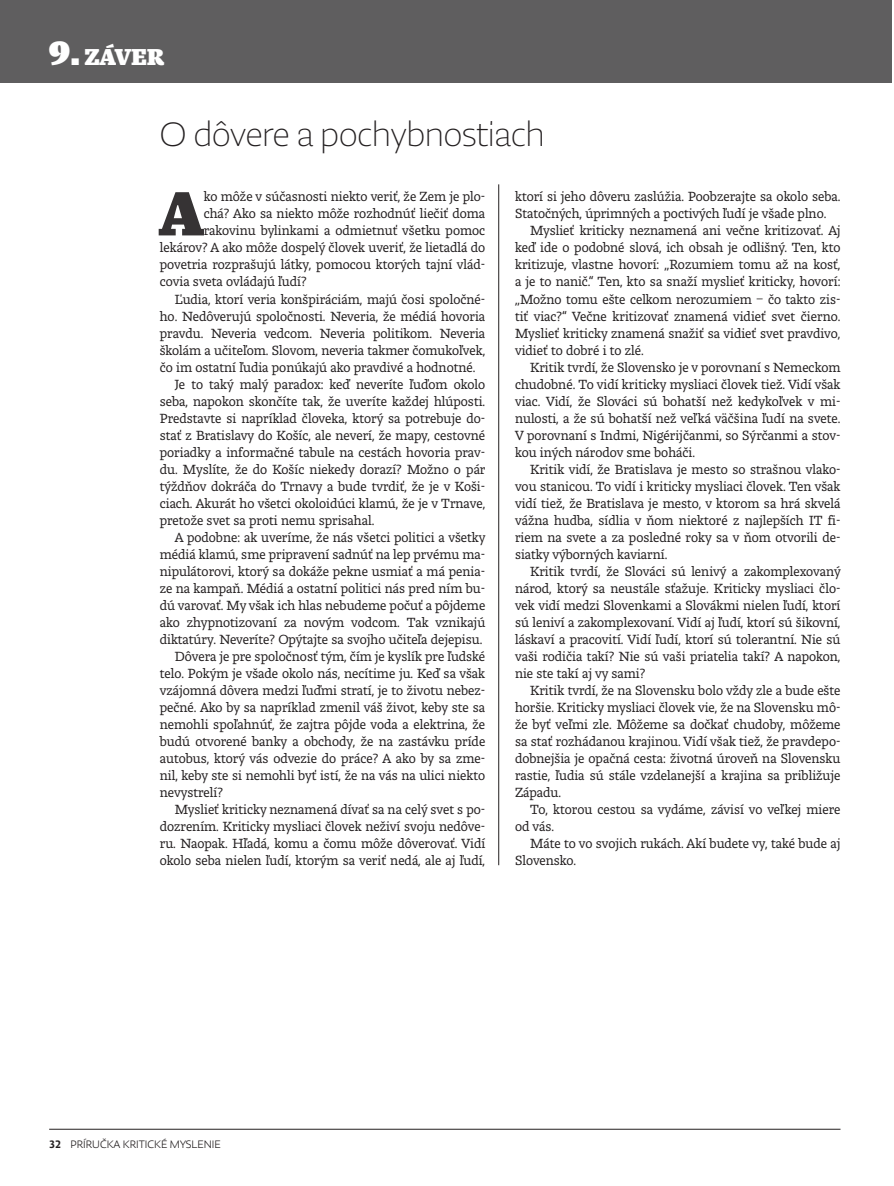
<style>
.page{position:relative;width:894px;height:1186px;background:#fff}
.page>*{position:absolute;margin:0;border:0;box-sizing:border-box;transform-origin:0 0}
.inicial{font:900 69.15px "Lumin Display Std";color:#363334}
.titul_jednak_25{font:100 37.5px "Lumin Sans Std";color:#231f20}
.vynaska_nadpis_red{font:900 25.5px "Lumin Display Std";color:#fff}
.text{font:300 14.7px/17px "Lumin Std";color:#231f20;text-align:justify}
.inicial-2{font:300 14.7px "Lumin Std";color:#231f20}
.DO_PGINY1{font:300 12px "Lumin Sans Std";color:#231f20}
.DO_PAGINY2{font:500 12px "Lumin Sans Std";color:#231f20}
.s1{font-size:37.5px}
</style>
<div class="page">
<hr style="left:49px;top:1128px;width:791px;height:1px;background:#231f20">
<div style="left:0;top:0;width:891px;height:82px;background:#5f5e5f"></div>
<hr style="left:498px;top:184px;width:1px;height:681px;background:#231f20">
<p class="vynaska_nadpis_red" style="left:49px;top:41px;width:117px"><span class="s1">9.</span> ZÁVER</p>
<p class="titul_jednak_25" style="left:160px;top:114px;width:386px">O dôvere a pochybnostiach</p>
<p class="inicial" style="left:160px;top:171px;width:45px">A</p>
<p class="inicial-2" style="left:204px;top:189px;width:283px">ko môže v súčasnosti niekto veriť, že Zem je plo-</p>
<p class="inicial-2" style="left:204px;top:206px;width:283px">chá? Ako sa niekto môže rozhodnúť liečiť doma</p>
<p class="inicial-2" style="left:204px;top:223px;width:283px">rakovinu bylinkami a odmietnuť všetku pomoc</p>
<p class="inicial-2" style="left:160px;top:240px;width:327px">lekárov? A ako môže dospelý človek uveriť, že lietadlá do</p>
<p class="inicial-2" style="left:160px;top:257px;width:327px">povetria rozprašujú látky, pomocou ktorých tajní vlád-</p>
<p class="inicial-2" style="left:160px;top:274px;width:148px">covia sveta ovládajú ľudí?</p>
<p class="text" style="left:160px;top:290px;width:327px;text-indent:15px">Ľudia, ktorí veria konšpiráciám, majú čosi spoločné&shy;ho. Nedôverujú spoločnosti. Neveria, že médiá hovoria pravdu. Neveria vedcom. Neveria politikom. Neveria školám a učiteľom. Slovom, neveria takmer čomukoľvek, čo im ostatní ľudia ponúkajú ako pravdivé a hodnotné.</p>
<p class="text" style="left:160px;top:375px;width:327px;text-indent:15px">Je to taký malý paradox: keď neveríte ľuďom okolo seba, napokon skončíte tak, že uveríte každej hlúposti.<br>Predstavte si napríklad človeka, ktorý sa potrebuje do&shy;stať z Bratislavy do Košíc, ale neverí, že mapy, cestovné poriadky a informačné tabule na cestách hovoria prav&shy;du. Myslíte, že do Košíc niekedy dorazí? Možno o pár týždňov dokráča do Trnavy a bude tvrdiť, že je v Koši&shy;ciach. Akurát ho všetci okoloidúci klamú, že je v Trnave, pretože svet sa proti nemu sprisahal.</p>
<p class="text" style="left:160px;top:528px;width:327px;text-indent:15px">A podobne: ak uveríme, že nás všetci politici a všetky médiá klamú, sme pripravení sadnúť na lep prvému ma&shy;nipulátorovi, ktorý sa dokáže pekne usmiať a má penia&shy;ze na kampaň. Médiá a ostatní politici nás pred ním bu&shy;dú varovať. My však ich hlas nebudeme počuť a pôjdeme ako zhypnotizovaní za novým vodcom. Tak vznikajú diktatúry. Neveríte? Opýtajte sa svojho učiteľa dejepisu.</p>
<p class="text" style="left:160px;top:647px;width:327px;text-indent:15px">Dôvera je pre spoločnosť tým, čím je kyslík pre ľudské telo. Pokým je všade okolo nás, necítime ju. Keď sa však vzájomná dôvera medzi ľuďmi stratí, je to životu nebez&shy;pečné. Ako by sa napríklad zmenil váš život, keby ste sa nemohli spoľahnúť, že zajtra pôjde voda a elektrina, že budú otvorené banky a obchody, že na zastávku príde autobus, ktorý vás odvezie do práce? A ako by sa zme&shy;nil, keby ste si nemohli byť istí, že na vás na ulici niekto nevystrelí?</p>
<p class="text" style="left:160px;top:800px;width:327px;text-indent:15px">Myslieť kriticky neznamená dívať sa na celý svet s po&shy;dozrením. Kriticky mysliaci človek neživí svoju nedôve&shy;ru. Naopak. Hľadá, komu a čomu môže dôverovať. Vidí okolo seba nielen ľudí, ktorým sa veriť nedá, ale aj ľudí,</p>
<p class="text" style="left:515px;top:188px;width:327px">ktorí si jeho dôveru zaslúžia. Poobzerajte sa okolo seba.<br>Statočných, úprimných a poctivých ľudí je všade plno.</p>
<p class="text" style="left:515px;top:222px;width:327px;text-indent:15px">Myslieť kriticky neznamená ani večne kritizovať. Aj keď ide o podobné slová, ich obsah je odlišný. Ten, kto kritizuje, vlastne hovorí: „Rozumiem tomu až na kosť, a je to nanič.“ Ten, kto sa snaží myslieť kriticky, hovorí: „Možno tomu ešte celkom nerozumiem – čo takto zis&shy;tiť viac?“ Večne kritizovať znamená vidieť svet čierno.<br>Myslieť kriticky znamená snažiť sa vidieť svet pravdivo, vidieť to dobré i to zlé.</p>
<p class="text" style="left:515px;top:358px;width:327px;text-indent:15px">Kritik tvrdí, že Slovensko je v porovnaní s Nemeckom chudobné. To vidí kriticky mysliaci človek tiež. Vidí však viac. Vidí, že Slováci sú bohatší než kedykoľvek v mi&shy;nulosti, a že sú bohatší než veľká väčšina ľudí na svete.<br>V porovnaní s Indmi, Nigérijčanmi, so Sýrčanmi a stov&shy;kou iných národov sme boháči.</p>
<p class="text" style="left:515px;top:460px;width:327px;text-indent:15px">Kritik vidí, že Bratislava je mesto so strašnou vlako&shy;vou stanicou. To vidí i kriticky mysliaci človek. Ten však vidí tiež, že Bratislava je mesto, v ktorom sa hrá skvelá vážna hudba, sídlia v ňom niektoré z najlepších IT fi&shy;riem na svete a za posledné roky sa v ňom otvorili de&shy;siatky výborných kaviarní.</p>
<p class="text" style="left:515px;top:562px;width:327px;text-indent:15px">Kritik tvrdí, že Slováci sú lenivý a zakomplexovaný národ, ktorý sa neustále sťažuje. Kriticky mysliaci člo&shy;vek vidí medzi Slovenkami a Slovákmi nielen ľudí, ktorí sú leniví a zakomplexovaní. Vidí aj ľudí, ktorí sú šikovní, láskaví a pracovití. Vidí ľudí, ktorí sú tolerantní. Nie sú vaši rodičia takí? Nie sú vaši priatelia takí? A napokon, nie ste takí aj vy sami?</p>
<p class="text" style="left:515px;top:681px;width:327px;text-indent:15px">Kritik tvrdí, že na Slovensku bolo vždy zle a bude ešte horšie. Kriticky mysliaci človek vie, že na Slovensku mô&shy;že byť veľmi zle. Môžeme sa dočkať chudoby, môžeme sa stať rozhádanou krajinou. Vidí však tiež, že pravdepo&shy;dobnejšia je opačná cesta: životná úroveň na Slovensku rastie, ľudia sú stále vzdelanejší a krajina sa približuje Západu.</p>
<p class="text" style="left:515px;top:800px;width:327px;text-indent:15px">To, ktorou cestou sa vydáme, závisí vo veľkej miere od vás.</p>
<p class="text" style="left:515px;top:834px;width:327px;text-indent:15px">Máte to vo svojich rukách. Akí budete vy, také bude aj<br>Slovensko.</p>
<p class="DO_PAGINY2" style="left:49px;top:1137px;width:13px">32</p>
<p class="DO_PGINY1" style="left:70px;top:1137px;width:152px">PRÍRUČKA KRITICKÉ MYSLENIE</p>
</div>
